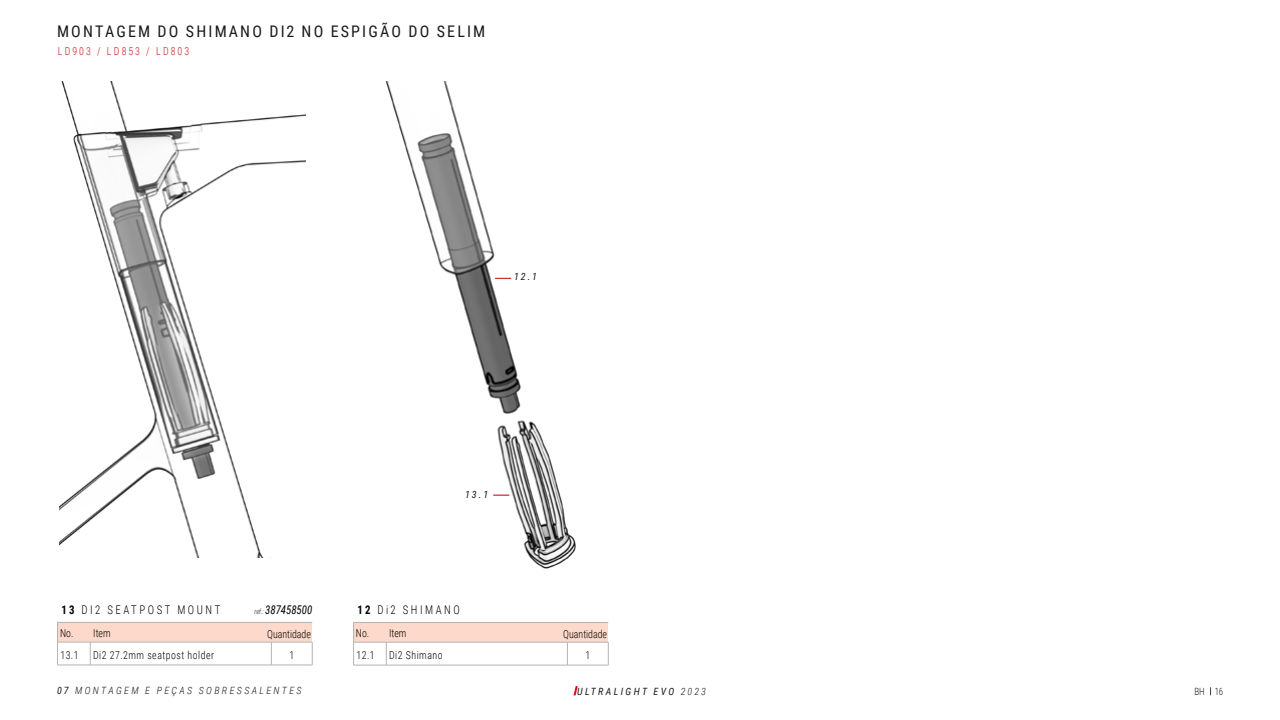
<style>
.page{position:relative;width:1280px;height:720px;background:#fff}
.page>*{position:absolute;margin:0;border:0;box-sizing:border-box;transform-origin:0 0}
.t1{font:16px "Roboto Condensed";letter-spacing:.135em;color:#1a1a1a}
.t2{font:300 12px "Roboto Condensed";letter-spacing:.235em;color:#000;scale:.9 1}
.t3{font:italic 12px "Roboto Condensed";color:#000;scale:.9 1}
.t4{font:300 11px "Roboto Condensed";letter-spacing:.05em;color:#000;scale:.9 1}
.t5{font:300 11px "Roboto Condensed";color:#000;scale:.9 1}
.t6{font:300 11px "Roboto Condensed";letter-spacing:.21em;color:#cd1719;scale:.9 1}
.t7{font:italic 300 10px "Roboto Condensed";letter-spacing:.235em;color:#1a1a1a}
.t8{font:italic 10px "Roboto Condensed";letter-spacing:.235em;color:#1a1a1a}
.t9{font:300 10px "Roboto Condensed";color:#1a1a1a;scale:.9 1}
.s1{font-weight:700}
.s2{font-weight:300;font-size:7px}
.s3{font-weight:400}
.s4{font-weight:300}
</style>
<div class="page">
<svg style="left:574px;top:686px;width:4px;height:9px"></svg>
<div style="left:58px;top:622px;width:254px;height:20px;background:#fcd9ca"></div>
<svg style="left:90px;top:643px;width:1px;height:22px"></svg>
<svg style="left:271px;top:643px;width:1px;height:22px"></svg>
<hr style="left:57px;top:665px;width:33px;height:1px;background:#b3b3b3">
<hr style="left:90px;top:665px;width:181px;height:1px;background:#b3b3b3">
<hr style="left:271px;top:665px;width:41px;height:1px;background:#b3b3b3">
<hr style="left:57px;top:622px;width:33px;height:1px;background:#b3b3b3">
<svg style="left:57px;top:623px;width:1px;height:42px"></svg>
<hr style="left:90px;top:622px;width:181px;height:1px;background:#b3b3b3">
<hr style="left:271px;top:622px;width:41px;height:1px;background:#b3b3b3">
<hr style="left:57px;top:642px;width:33px;height:1px;background:#b3b3b3">
<hr style="left:90px;top:642px;width:181px;height:1px;background:#b3b3b3">
<hr style="left:271px;top:642px;width:41px;height:1px;background:#b3b3b3">
<svg style="left:312px;top:642px;width:1px;height:23px"></svg>
<img style="left:59px;top:81px;width:247px;height:477px">
<img style="left:386px;top:81px;width:190px;height:488px">
<svg style="left:495px;top:278px;width:16px;height:1px"></svg>
<svg style="left:493px;top:495px;width:16px;height:1px"></svg>
<div style="left:354px;top:623px;width:254px;height:19px;background:#fcd9ca"></div>
<svg style="left:386px;top:643px;width:1px;height:22px"></svg>
<svg style="left:567px;top:643px;width:1px;height:22px"></svg>
<hr style="left:353px;top:665px;width:33px;height:1px;background:#b3b3b3">
<hr style="left:386px;top:665px;width:181px;height:1px;background:#b3b3b3">
<hr style="left:567px;top:665px;width:41px;height:1px;background:#b3b3b3">
<hr style="left:353px;top:622px;width:33px;height:1px;background:#b3b3b3">
<svg style="left:353px;top:623px;width:1px;height:42px"></svg>
<hr style="left:386px;top:622px;width:181px;height:1px;background:#b3b3b3">
<hr style="left:567px;top:622px;width:41px;height:1px;background:#b3b3b3">
<hr style="left:353px;top:642px;width:33px;height:1px;background:#b3b3b3">
<hr style="left:386px;top:642px;width:181px;height:1px;background:#b3b3b3">
<hr style="left:567px;top:642px;width:41px;height:1px;background:#b3b3b3">
<svg style="left:608px;top:642px;width:1px;height:23px"></svg>
<h1 class="t1" style="left:57px;top:20px;width:430px">MONTAGEM DO SHIMANO DI2 NO ESPIGÃO DO SELIM</h1>
<p class="t6" style="left:58px;top:43px;width:148px">LD903 / LD853 / LD803</p>
<p class="t8" style="left:514px;top:270px;width:25px">12.1</p>
<p class="t8" style="left:465px;top:487px;width:25px">13.1</p>
<p class="t2" style="left:62px;top:601px;width:178px"><span class="s1">13</span> DI2 SEATPOST MOUNT</p>
<p class="t4" style="left:60px;top:648px;width:22px">13.1</p>
<p class="t4" style="left:93px;top:648px;width:136px">Di2 27.2mm seatpost holder</p>
<p class="t4" style="left:289px;top:648px;width:7px">1</p>
<p class="t2" style="left:358px;top:601px;width:115px"><span class="s1">12</span> Di2 SHIMANO</p>
<p class="t4" style="left:356px;top:648px;width:22px">12.1</p>
<p class="t4" style="left:389px;top:648px;width:61px">Di2 Shimano</p>
<p class="t4" style="left:585px;top:648px;width:7px">1</p>
<p class="t3" style="left:255px;top:602px;width:66px"><span class="s2">ref.:</span> 387458500</p>
<p class="t4" style="left:60px;top:625px;width:58px">No. Item</p>
<p class="t5" style="left:267px;top:626px;width:50px">Quantidade</p>
<p class="t4" style="left:356px;top:626px;width:58px">No. Item</p>
<p class="t5" style="left:563px;top:627px;width:50px">Quantidade</p>
<p class="t7" style="left:57px;top:684px;width:246px"><span class="s3">07</span> MONTAGEM E PEÇAS SOBRESSALENTES</p>
<p class="t8" style="left:577px;top:685px;width:130px">ULTRALIGHT EVO <span class="s4">2023</span></p>
<p class="t9" style="left:1194px;top:685px;width:34px">BH 16</p>
</div>
